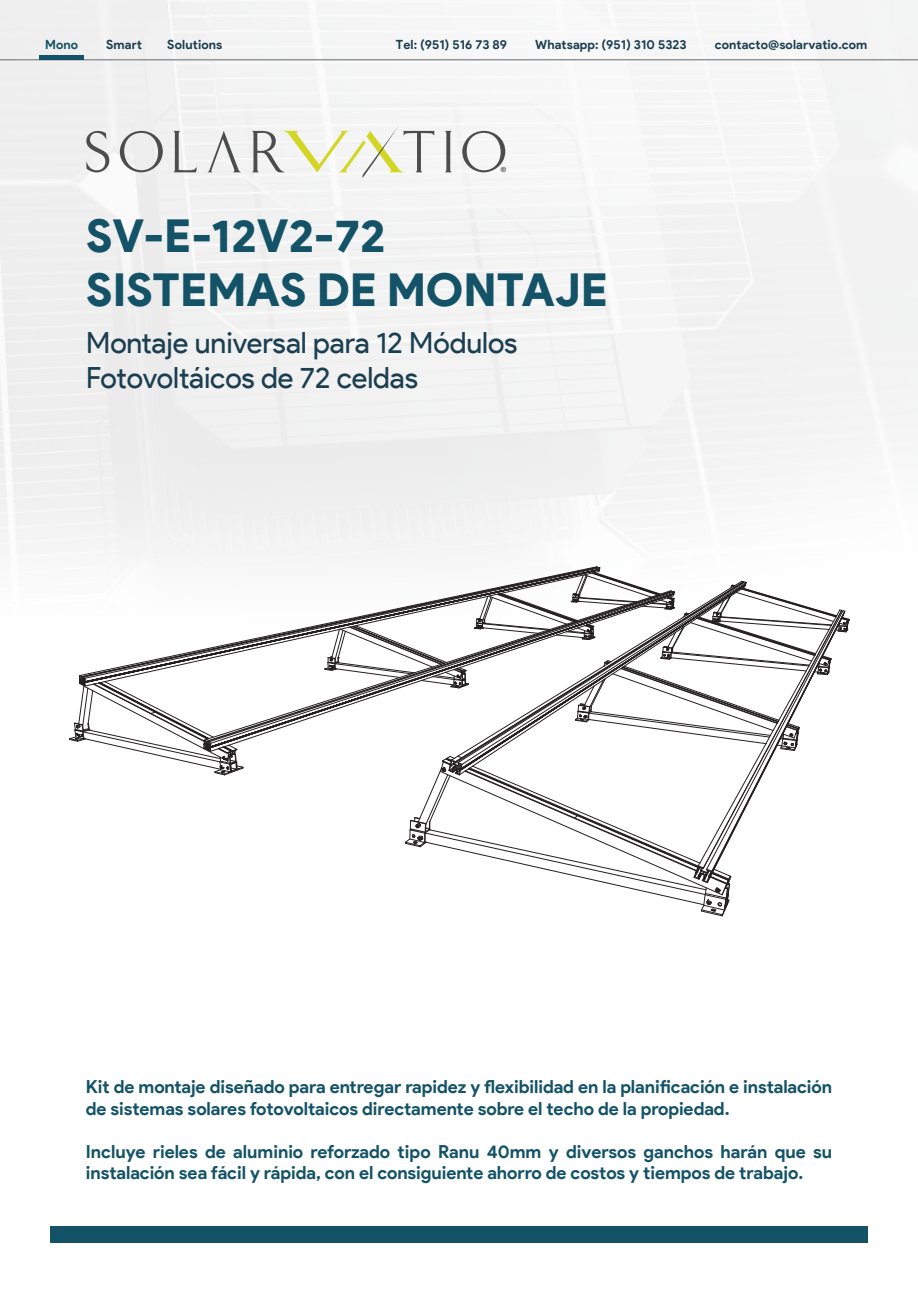
<style>
.page{position:relative;width:918px;height:1291px;background:#fff}
.page>*{position:absolute;margin:0;border:0;box-sizing:border-box;transform-origin:0 0}
.t1{font:900 45.3px/54.4px "Product Sans";color:#145367}
.t2{font:29.1px/35px "Product Sans";letter-spacing:-.005em;color:#1b3e50}
.t3{font:700 18px/21.6px "Product Sans";letter-spacing:-.005em;color:#145367}
.t4{font:700 12.75px "Product Sans";letter-spacing:.005em;color:#1b3e50}
.t5{font:700 12.75px "Product Sans";color:#145367}
.t6{font:700 6.9px "Helvetica Neue LT Pro";color:#4d4d4d}
</style>
<div class="page">
<div style="left:0;top:0;width:918px;height:621px;background:#f3f3f3"></div>
<hr style="left:0;top:59px;width:918px;height:1px;background:#939598">
<div style="left:39px;top:55px;width:45px;height:5px;background:#145367"></div>
<svg style="left:208px;top:131px;width:33px;height:41px"></svg>
<svg style="left:86px;top:131px;width:23px;height:41px"></svg>
<svg style="left:119px;top:130px;width:44px;height:43px"></svg>
<svg style="left:173px;top:131px;width:24px;height:41px"></svg>
<svg style="left:445px;top:131px;width:7px;height:41px"></svg>
<svg style="left:462px;top:130px;width:44px;height:43px"></svg>
<svg style="left:252px;top:125px;width:182px;height:54px"></svg>
<div style="left:50px;top:1226px;width:818px;height:16px;background:#145367"></div>
<svg style="left:69px;top:566px;width:780px;height:677px"></svg>
<p class="t5" style="left:45px;top:37px;width:35px">Mono</p>
<p class="t4" style="left:106px;top:37px;width:37px">Smart</p>
<p class="t4" style="left:167px;top:37px;width:57px">Solutions</p>
<p class="t4" style="left:396px;top:37px;width:113px">Tel: (951) 516 73 89</p>
<p class="t4" style="left:535px;top:37px;width:153px">Whatsapp: (951) 310 5323</p>
<p class="t4" style="left:715px;top:37px;width:154px">contacto@solarvatio.com</p>
<p class="t6" style="left:501px;top:166px;width:7px">®</p>
<h1 class="t1" style="left:86px;top:210px;width:523px">SV-E-12V2-72<br>SISTEMAS DE MONTAJE</h1>
<h2 class="t2" style="left:86px;top:325px;width:433px">Montaje universal para 12 Módulos<br>Fotovoltáicos de 72 celdas</h2>
<p class="t3" style="left:86px;top:1076px;width:748px">Kit de montaje diseñado para entregar rapidez y flexibilidad en la planificación e instalación de sistemas solares fotovoltaicos directamente sobre el techo de la propiedad.</p>
<p class="t3" style="left:86px;top:1141px;width:748px">Incluye rieles de aluminio reforzado tipo Ranu 40mm y diversos ganchos harán que su instalación sea fácil y rápida, con el consiguiente ahorro de costos y tiempos de trabajo.</p>
</div>
